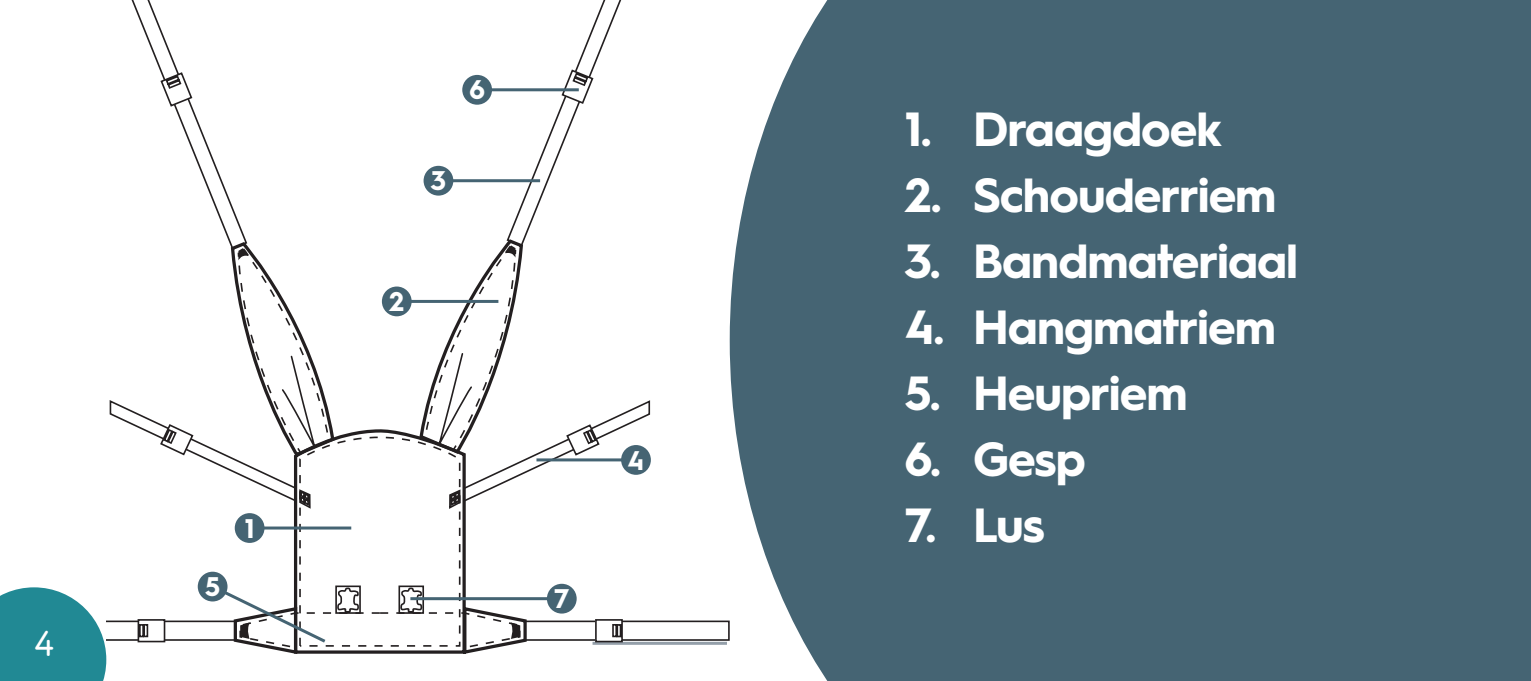
<style>
.page{position:relative;width:1531px;height:681px;background:#fff}
.page>*{position:absolute;margin:0;border:0;box-sizing:border-box;transform-origin:0 0}
.t1{font:700 48px "Hurme Geometric Sans 1";letter-spacing:-.02em;color:#fff}
.t2{font:36px "Circe Rounded";color:#fff}
.t3{font:700 27px "Hurme Geometric Sans 1";color:#fff}
</style>
<div class="page">
<hr style="left:592px;top:641px;width:323px;height:3px;background:#949fa9">
<div style="left:727px;top:620px;width:53px;height:47px;background:#fff"></div>
<svg style="left:730px;top:0;width:115px;height:680px;fill:#456473"></svg>
<div style="left:845px;top:0;width:686px;height:680px;background:#456473"></div>
<svg style="left:109px;top:0;width:217px;height:438px"></svg>
<svg style="left:159px;top:399px;width:492px;height:76px"></svg>
<svg style="left:417px;top:0;width:226px;height:456px"></svg>
<svg style="left:334px;top:423px;width:267px;height:191px"></svg>
<svg style="left:239px;top:435px;width:53px;height:108px"></svg>
<div style="left:524px;top:620px;width:206px;height:20px;border:2px solid #231f20"></div>
<svg style="left:594px;top:619px;width:30px;height:24px"></svg>
<svg style="left:292px;top:429px;width:236px;height:224px"></svg>
<hr style="left:490px;top:88px;width:89px;height:3px;background:#456473">
<div style="left:462px;top:75px;width:30px;height:30px;background:#456473;border-radius:50%"></div>
<hr style="left:452px;top:179px;width:88px;height:3px;background:#456473">
<div style="left:423px;top:166px;width:30px;height:29px;background:#456473;border-radius:50%"></div>
<svg style="left:0;top:586px;width:329px;height:94px"></svg>
<div style="left:198px;top:571px;width:29px;height:30px;background:#456473;border-radius:50%"></div>
<hr style="left:410px;top:300px;width:88px;height:3px;background:#456473">
<div style="left:382px;top:286px;width:30px;height:30px;background:#456473;border-radius:50%"></div>
<hr style="left:263px;top:526px;width:88px;height:3px;background:#456473">
<div style="left:235px;top:513px;width:29px;height:29px;background:#456473;border-radius:50%"></div>
<hr style="left:536px;top:458px;width:89px;height:3px;background:#456473">
<div style="left:621px;top:445px;width:30px;height:29px;background:#456473;border-radius:50%"></div>
<hr style="left:410px;top:597px;width:141px;height:3px;background:#456473">
<div style="left:547px;top:583px;width:30px;height:30px;background:#456473;border-radius:50%"></div>
<p class="t2" style="left:35px;top:622px;width:21px">4</p>
<p class="t3" style="left:205px;top:567px;width:17px">5</p>
<p class="t3" style="left:245px;top:509px;width:11px">1</p>
<p class="t3" style="left:469px;top:71px;width:17px">6</p>
<p class="t3" style="left:431px;top:162px;width:17px">3</p>
<p class="t3" style="left:389px;top:282px;width:17px">2</p>
<p class="t3" style="left:554px;top:579px;width:16px">7</p>
<p class="t3" style="left:628px;top:441px;width:18px">4</p>
<p class="t1" style="left:905px;top:95px;width:318px">1. Draagdoek</p>
<p class="t1" style="left:905px;top:161px;width:373px">2. Schouderriem</p>
<p class="t1" style="left:905px;top:227px;width:395px">3. Bandmateriaal</p>
<p class="t1" style="left:905px;top:293px;width:372px">4. Hangmatriem</p>
<p class="t1" style="left:905px;top:359px;width:284px">5. Heupriem</p>
<p class="t1" style="left:905px;top:425px;width:182px">6. Gesp</p>
<p class="t1" style="left:905px;top:491px;width:141px">7. Lus</p>
</div>
